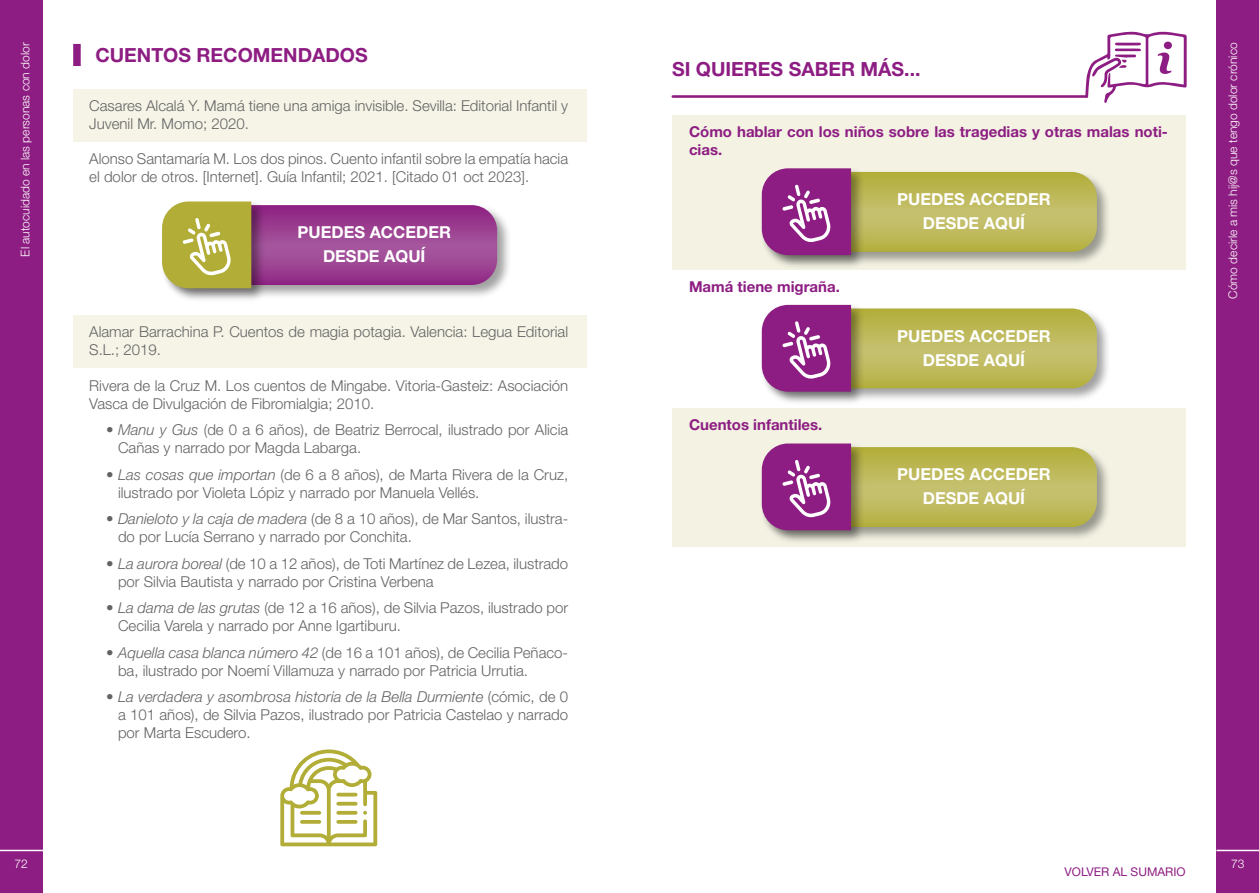
<style>
.page{position:relative;width:1259px;height:893px;background:#fff}
.page>*{position:absolute;margin:0;border:0;box-sizing:border-box;transform-origin:0 0}
.t1{font:700 19.5px "Helvetica Neue LT Std";color:#8d1d82}
.t2{font:700 16.5px/24px "Helvetica Neue LT Std";color:#fff;text-align:center}
.t3{font:300 15px/18px "Helvetica Neue LT Std";color:#646363}
.t4{font:700 15px/18px "Helvetica Neue LT Std";color:#8d1d82}
.t5{font:300 12px "Helvetica Neue LT Std";color:#fff}
.t6{font:12px "Helvetica Neue LT Std";color:#8d1d82}
.s1{font-style:italic}
</style>
<div class="page">
<div style="left:1216px;top:0;width:43px;height:893px;background:#8d1d82"></div>
<div style="left:0;top:0;width:43px;height:893px;background:#8d1d82"></div>
<hr style="left:1216px;top:850px;width:43px;height:1px;background:#fff">
<hr style="left:0;top:850px;width:43px;height:1px;background:#fff">
<div style="left:673px;top:115px;width:513px;height:154px;background:#f3f2e3"></div>
<div style="left:673px;top:408px;width:513px;height:138px;background:#f3f2e3"></div>
<div style="left:73px;top:89px;width:513px;height:53px;background:#f5f4e7"></div>
<div style="left:73px;top:315px;width:513px;height:54px;background:#f5f4e7"></div>
<svg style="left:1085px;top:31px;width:101px;height:72px"></svg>
<hr style="left:673px;top:95px;width:413px;height:3px;background:#8d1d82">
<div style="left:73px;top:44px;width:8px;height:22px;background:#8d1d82"></div>
<svg style="left:280px;top:749px;width:97px;height:97px"></svg>
<div style="left:760px;top:170px;width:351px;height:96px;background:#000;opacity:.37"></div>
<div style="left:759px;top:166px;width:106px;height:103px;background:#000;opacity:.37"></div>
<svg style="left:761px;top:168px;width:336px;height:88px;background:#b4976e"></svg>
<div style="left:760px;top:306px;width:351px;height:97px;background:#000;opacity:.37"></div>
<div style="left:759px;top:303px;width:106px;height:103px;background:#000;opacity:.37"></div>
<svg style="left:761px;top:304px;width:336px;height:88px;background:#b59971"></svg>
<div style="left:760px;top:445px;width:351px;height:96px;background:#000;opacity:.37"></div>
<div style="left:759px;top:441px;width:106px;height:104px;background:#000;opacity:.37"></div>
<svg style="left:761px;top:443px;width:336px;height:88px;background:#b4986e"></svg>
<div style="left:160px;top:203px;width:351px;height:96px;background:#000;opacity:.37"></div>
<div style="left:160px;top:199px;width:106px;height:104px;background:#000;opacity:.37"></div>
<svg style="left:161px;top:201px;width:336px;height:88px;background:#a66a85"></svg>
<p class="t5" style="left:18px;top:257px;width:216px;rotate:-90deg">El autocuidado en las personas con dolor</p>
<h1 class="t1" style="left:95px;top:43px;width:274px">CUENTOS RECOMENDADOS</h1>
<p class="t3" style="left:89px;top:96px;width:480px">Casares Alcalá Y. Mamá tiene una amiga invisible. Sevilla: Editorial Infantil y<br>Juvenil Mr. Momo; 2020.</p>
<p class="t3" style="left:89px;top:150px;width:480px">Alonso Santamaría M. Los dos pinos. Cuento infantil sobre la empatía hacia el dolor de otros. [Internet]. Guía Infantil; 2021. [Citado 01 oct 2023].</p>
<p class="t2" style="left:297px;top:220px;width:155px">PUEDES ACCEDER<br>DESDE AQUÍ</p>
<p class="t3" style="left:89px;top:322px;width:480px">Alamar Barrachina P. Cuentos de magia potagia. Valencia: Legua Editorial<br>S.L.; 2019.</p>
<p class="t3" style="left:89px;top:376px;width:480px">Rivera de la Cruz M. Los cuentos de Mingabe. Vitoria-Gasteiz: Asociación<br>Vasca de Divulgación de Fibromialgia; 2010.</p>
<p class="t3" style="left:118px;top:420px;width:452px;text-indent:-12px">• <span class="s1">Manu y Gus</span> (de 0 a 6 años), de Beatriz Berrocal, ilustrado por Alicia<br>Cañas y narrado por Magda Labarga.</p>
<p class="t3" style="left:118px;top:465px;width:452px;text-indent:-12px">• <span class="s1">Las cosas que importan</span> (de 6 a 8 años), de Marta Rivera de la Cruz, ilustrado por Violeta Lópiz y narrado por Manuela Vellés.</p>
<p class="t3" style="left:118px;top:509px;width:452px;text-indent:-12px">• <span class="s1">Danieloto y la caja de madera</span> (de 8 a 10 años), de Mar Santos, ilustra&shy;do por Lucía Serrano y narrado por Conchita.</p>
<p class="t3" style="left:118px;top:554px;width:452px;text-indent:-12px">• <span class="s1">La aurora boreal</span> (de 10 a 12 años), de Toti Martínez de Lezea, ilustrado por Silvia Bautista y narrado por Cristina Verbena</p>
<p class="t3" style="left:118px;top:598px;width:452px;text-indent:-12px">• <span class="s1">La dama de las grutas</span> (de 12 a 16 años), de Silvia Pazos, ilustrado por<br>Cecilia Varela y narrado por Anne Igartiburu.</p>
<p class="t3" style="left:118px;top:643px;width:452px;text-indent:-12px">• <span class="s1">Aquella casa blanca número 42</span> (de 16 a 101 años), de Cecilia Peñaco&shy;ba, ilustrado por Noemí Villamuza y narrado por Patricia Urrutia.</p>
<p class="t3" style="left:118px;top:687px;width:452px;text-align:justify;text-indent:-12px">• <span class="s1">La verdadera y asombrosa historia de la Bella Durmiente</span> (cómic, de 0 a 101 años), de Silvia Pazos, ilustrado por Patricia Castelao y narrado por Marta Escudero.</p>
<h1 class="t1" style="left:672px;top:57px;width:250px">SI QUIERES SABER MÁS...</h1>
<p class="t4" style="left:689px;top:122px;width:480px">Cómo hablar con los niños sobre las tragedias y otras malas noti&shy;cias.</p>
<p class="t4" style="left:689px;top:277px;width:152px">Mamá tiene migraña.</p>
<p class="t4" style="left:689px;top:416px;width:135px">Cuentos infantiles.</p>
<p class="t2" style="left:897px;top:187px;width:155px">PUEDES ACCEDER<br>DESDE AQUÍ</p>
<p class="t2" style="left:897px;top:323px;width:155px">PUEDES ACCEDER<br>DESDE AQUÍ</p>
<p class="t2" style="left:897px;top:462px;width:155px">PUEDES ACCEDER<br>DESDE AQUÍ</p>
<p class="t5" style="left:1225px;top:299px;width:258px;rotate:-90deg">Cómo decirle a mis hij@s que tengo dolor crónico</p>
<p class="t5" style="left:15px;top:857px;width:15px">72</p>
<p class="t5" style="left:1231px;top:857px;width:15px">73</p>
<p class="t6" style="left:1064px;top:865px;width:123px">VOLVER AL SUMARIO</p>
</div>
